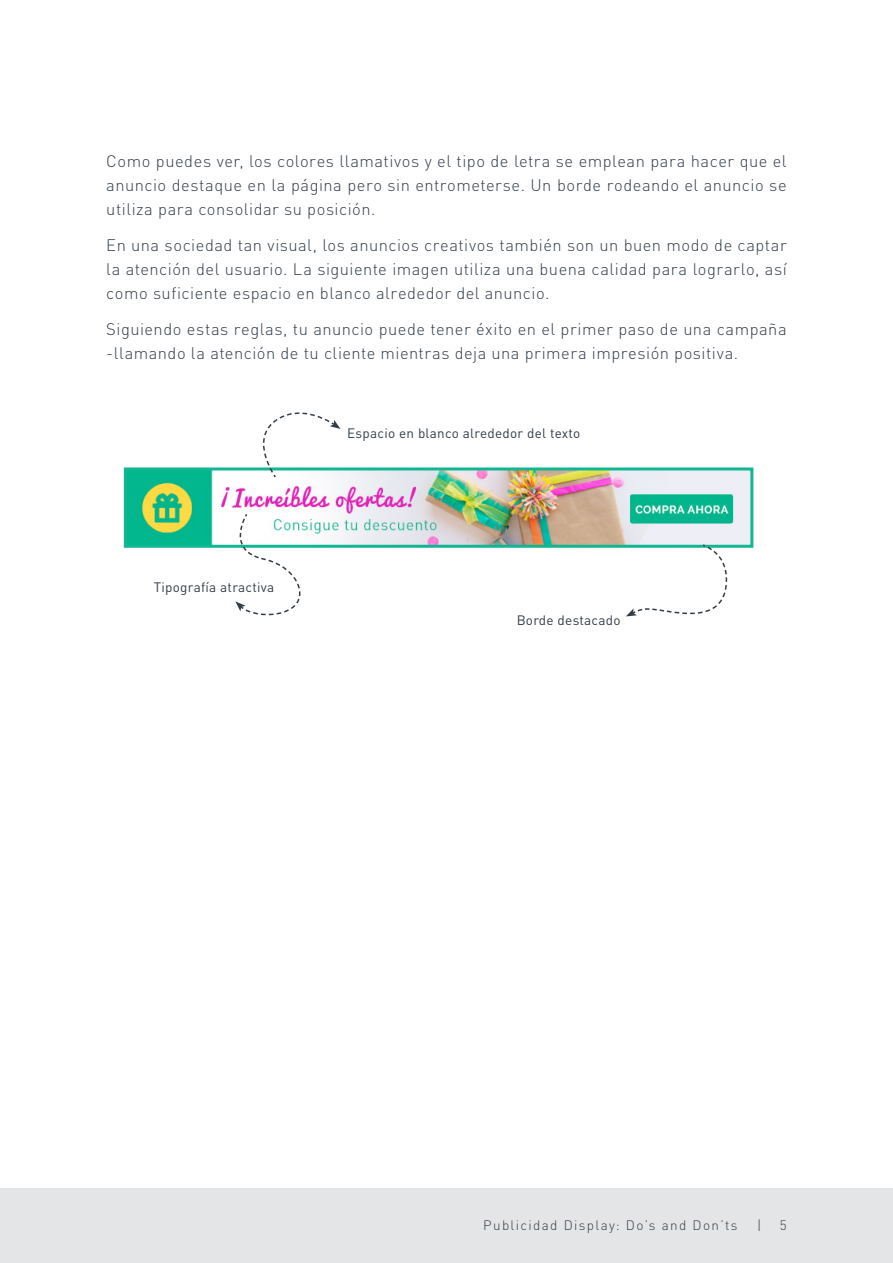
<style>
.page{position:relative;width:893px;height:1263px;background:#fff}
.page>*{position:absolute;margin:0;border:0;box-sizing:border-box;transform-origin:0 0}
.Body_text{font:300 16.5px/24px "DINOT";letter-spacing:.03em;color:#323c46;text-align:justify}
.Contents_Header{font:13.5px "DINOT";letter-spacing:.02em;color:#323c46}
.t1{font:300 13.5px "DINOT";letter-spacing:.1em;color:#323c46}
</style>
<div class="page">
<div style="left:0;top:1188px;width:893px;height:75px;background:#e4e5e6"></div>
<img style="left:128px;top:471px;width:621px;height:73px">
<div style="left:124px;top:467px;width:629px;height:81px;border:3px solid #11b792"></div>
<svg style="left:626px;top:543px;width:102px;height:73px"></svg>
<svg style="left:234px;top:513px;width:72px;height:103px"></svg>
<svg style="left:256px;top:412px;width:85px;height:66px"></svg>
<p class="Body_text" style="left:106px;top:149px;width:682px">Como puedes ver, los colores llamativos y el tipo de letra se emplean para hacer que el anuncio destaque en la página pero sin entrometerse. Un borde rodeando el anuncio se utiliza para consolidar su posición.</p>
<p class="Body_text" style="left:106px;top:233px;width:682px">En una sociedad tan visual, los anuncios creativos también son un buen modo de captar la atención del usuario. La siguiente imagen utiliza una buena calidad para lograrlo, así como suficiente espacio en blanco alrededor del anuncio.</p>
<p class="Body_text" style="left:106px;top:317px;width:682px">Siguiendo estas reglas, tu anuncio puede tener éxito en el primer paso de una campaña -llamando la atención de tu cliente mientras deja una primera impresión positiva.</p>
<p class="Contents_Header" style="left:154px;top:579px;width:122px">Tipografía atractiva</p>
<p class="Contents_Header" style="left:347px;top:425px;width:235px">Espacio en blanco alrededor del texto</p>
<p class="Contents_Header" style="left:517px;top:612px;width:105px">Borde destacado</p>
<p class="t1" style="left:483px;top:1217px;width:256px">Publicidad Display: Do’s and Don’ts</p>
<p class="t1" style="left:757px;top:1217px;width:6px">|</p>
<p class="t1" style="left:780px;top:1216px;width:8px">5</p>
</div>
